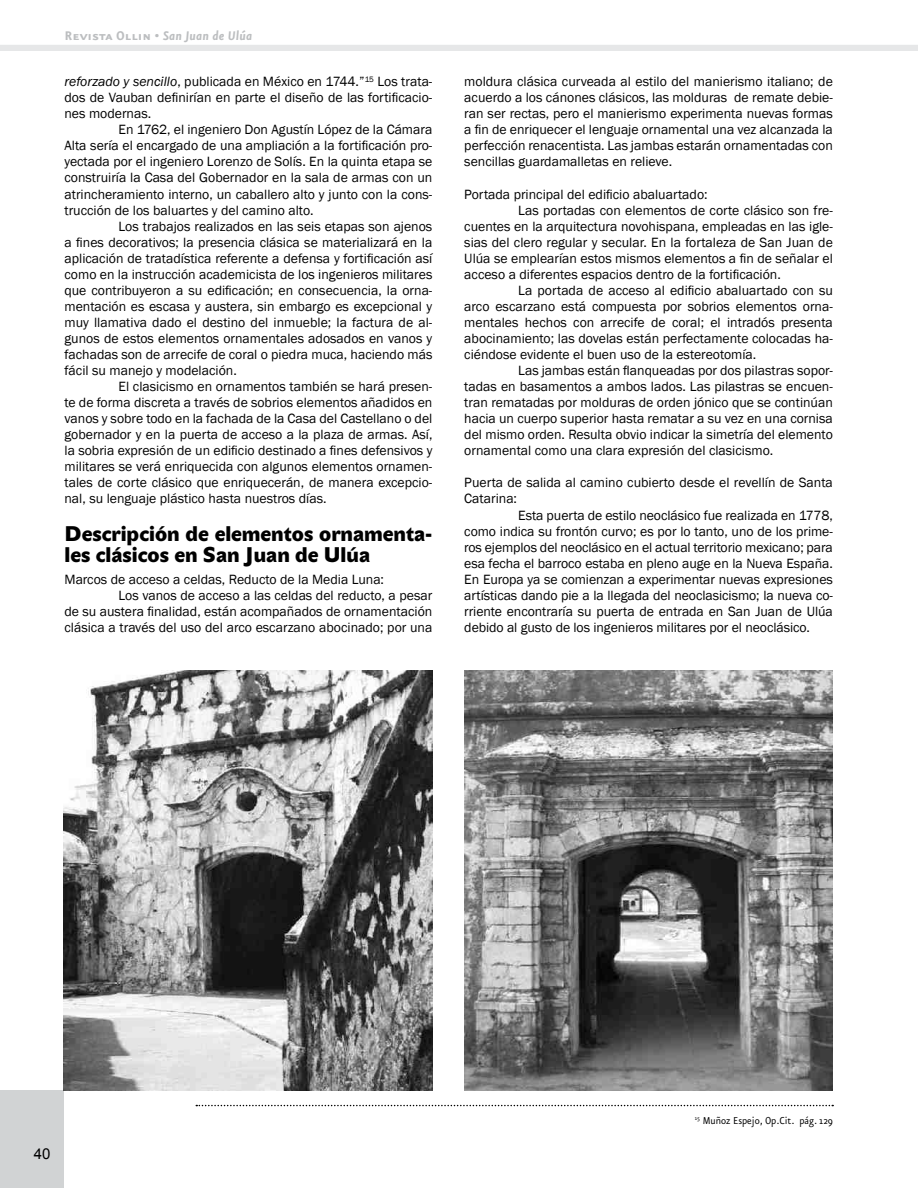
<style>
.page{position:relative;width:918px;height:1188px;background:#fff}
.page>*{position:absolute;margin:0;border:0;box-sizing:border-box;transform-origin:0 0}
.t1{font:21px/21px "John Sans Black CE3";color:#000}
.t2{font:15px "Eureka Sans Bold Caps";color:#bcbec0}
.t3{font:15px "Arial";color:#000}
.t4{font:13.8px/16px "Franklin Gothic Book 2";color:#000}
.t5{font:13.8px/16px "Franklin Gothic";color:#000}
.t6{font:12px "Eureka Sans";color:#000;scale:.95 1}
.s1{font-family:"Eureka Sans";font-weight:700;font-style:italic}
.s2{font-family:"Franklin Gothic Book Italic 2"}
.s3{font-family:"Franklin Gothic Book 2"}
</style>
<div class="page">
<div style="left:0;top:1090px;width:64px;height:98px;background:#d1d3d4"></div>
<div style="left:0;top:45px;width:918px;height:6px;background:#e6e7e8"></div>
<img style="left:64px;top:671px;width:368px;height:419px">
<img style="left:464px;top:671px;width:369px;height:419px">
<svg style="left:196px;top:1105px;width:637px;height:1px"></svg>
<p class="t2" style="left:64px;top:28px;width:189px">Revista Ollin • <span class="s1">San Juan de Ulúa</span></p>
<p class="t4" style="left:64px;top:74px;width:369px"><span class="s2">reforzado y sencillo</span>, publicada en México en 1744.”<sup>15</sup> Los trata-</p>
<p class="t5" style="left:65px;top:90px;width:369px">dos de Vauban definirían en parte el diseño de las fortificacio<span class="s3">-</span></p>
<p class="t4" style="left:119px;top:106px;width:315px;text-indent:-54px">nes modernas.<br>En 1762, el ingeniero Don Agustín López de la Cámara</p>
<p class="t5" style="left:65px;top:138px;width:369px">Alta sería el encargado de una ampliación a la fortificación pro<span class="s3">-</span></p>
<p class="t4" style="left:65px;top:154px;width:369px;text-align:justify">yectada por el ingeniero Lorenzo de Solís. En la quinta etapa se construiría la Casa del Gobernador en la sala de armas con un atrincheramiento interno, un caballero alto y junto con la cons&shy;trucción de los baluartes y del camino alto.</p>
<p class="t4" style="left:119px;top:218px;width:315px">Los trabajos realizados en las seis etapas son ajenos</p>
<p class="t5" style="left:65px;top:234px;width:369px">a fines decorativos; la presencia clásica se materializará en la aplicación de tratadística referente a defensa y fortificación así</p>
<p class="t4" style="left:65px;top:266px;width:369px">como en la instrucción academicista de los ingenieros militares</p>
<p class="t5" style="left:65px;top:283px;width:369px">que contribuyeron a su edificación; en consecuencia, la orna<span class="s3">-</span></p>
<p class="t4" style="left:65px;top:299px;width:369px">mentación es escasa y austera, sin embargo es excepcional y</p>
<p class="t5" style="left:65px;top:315px;width:369px">muy llamativa dado el destino del inmueble; la factura de al<span class="s3">-</span></p>
<p class="t4" style="left:65px;top:331px;width:369px;text-align:justify">gunos de estos elementos ornamentales adosados en vanos y fachadas son de arrecife de coral o piedra muca, haciendo más fácil su manejo y modelación.</p>
<p class="t4" style="left:65px;top:379px;width:369px;text-align:justify;text-indent:54px">El clasicismo en ornamentos también se hará presen&shy;te de forma discreta a través de sobrios elementos añadidos en vanos y sobre todo en la fachada de la Casa del Castellano o del gobernador y en la puerta de acceso a la plaza de armas. Así,</p>
<p class="t5" style="left:65px;top:443px;width:369px">la sobria expresión de un edificio destinado a fines defensivos y</p>
<p class="t4" style="left:65px;top:459px;width:369px;text-align:justify">militares se verá enriquecida con algunos elementos ornamen&shy;tales de corte clásico que enriquecerán, de manera excepcio&shy;nal, su lenguaje plástico hasta nuestros días.</p>
<h1 class="t1" style="left:64px;top:523px;width:369px">Descripción de elementos ornamenta&shy;les clásicos en San Juan de Ulúa</h1>
<p class="t4" style="left:118px;top:571px;width:315px;text-indent:-54px">Marcos de acceso a celdas, Reducto de la Media Luna:<br>Los vanos de acceso a las celdas del reducto, a pesar</p>
<p class="t5" style="left:64px;top:603px;width:369px">de su austera finalidad, están acompañados de ornamentación clásica a través del uso del arco escarzano abocinado; por una</p>
<p class="t5" style="left:464px;top:74px;width:370px">moldura clásica curveada al estilo del manierismo italiano; de</p>
<p class="t4" style="left:464px;top:90px;width:370px">acuerdo a los cánones clásicos, las molduras de remate debie&shy;ran ser rectas, pero el manierismo experimenta nuevas formas</p>
<p class="t5" style="left:464px;top:122px;width:370px">a fin de enriquecer el lenguaje ornamental una vez alcanzada la</p>
<p class="t4" style="left:464px;top:138px;width:370px">perfección renacentista. Las jambas estarán ornamentadas con sencillas guardamalletas en relieve.</p>
<p class="t5" style="left:464px;top:186px;width:245px">Portada principal del edificio abaluartado:</p>
<p class="t4" style="left:464px;top:202px;width:370px;text-align:justify;text-indent:54px">Las portadas con elementos de corte clásico son fre&shy;cuentes en la arquitectura novohispana, empleadas en las igle&shy;sias del clero regular y secular. En la fortaleza de San Juan de</p>
<p class="t5" style="left:464px;top:250px;width:370px">Ulúa se emplearían estos mismos elementos a fin de señalar el acceso a diferentes espacios dentro de la fortificación.</p>
<p class="t5" style="left:518px;top:283px;width:316px">La portada de acceso al edificio abaluartado con su</p>
<p class="t4" style="left:464px;top:299px;width:370px">arco escarzano está compuesta por sobrios elementos orna-</p>
<p class="t5" style="left:464px;top:315px;width:370px">mentales hechos con arrecife de coral; el intradós presenta abocinamiento; las dovelas están perfectamente colocadas ha<span class="s3">-</span></p>
<p class="t4" style="left:464px;top:347px;width:294px">ciéndose evidente el buen uso de la estereotomía.</p>
<p class="t5" style="left:518px;top:363px;width:316px">Las jambas están flanqueadas por dos pilastras sopor<span class="s3">-</span></p>
<p class="t4" style="left:464px;top:379px;width:370px;text-align:justify">tadas en basamentos a ambos lados. Las pilastras se encuen&shy;tran rematadas por molduras de orden jónico que se continúan hacia un cuerpo superior hasta rematar a su vez en una cornisa del mismo orden. Resulta obvio indicar la simetría del elemento ornamental como una clara expresión del clasicismo.</p>
<p class="t4" style="left:464px;top:475px;width:370px">Puerta de salida al camino cubierto desde el revellín de Santa<br>Catarina:</p>
<p class="t4" style="left:518px;top:507px;width:316px">Esta puerta de estilo neoclásico fue realizada en 1778,</p>
<p class="t5" style="left:464px;top:523px;width:370px">como indica su frontón curvo; es por lo tanto, uno de los prime&shy;ros ejemplos del neoclásico en el actual territorio mexicano; para</p>
<p class="t4" style="left:464px;top:555px;width:370px">esa fecha el barroco estaba en pleno auge en la Nueva España.<br>En Europa ya se comienzan a experimentar nuevas expresiones</p>
<p class="t5" style="left:464px;top:587px;width:370px">artísticas dando pie a la llegada del neoclasicismo; la nueva co<span class="s3">-</span></p>
<p class="t4" style="left:464px;top:604px;width:370px">rriente encontraría su puerta de entrada en San Juan de Ulúa debido al gusto de los ingenieros militares por el neoclásico.</p>
<p class="t3" style="left:34px;top:1144px;width:18px">40</p>
<p class="t6" style="left:695px;top:1114px;width:147px"><sup>15</sup> Muñoz Espejo, Op.Cit. pág. 129</p>
</div>
